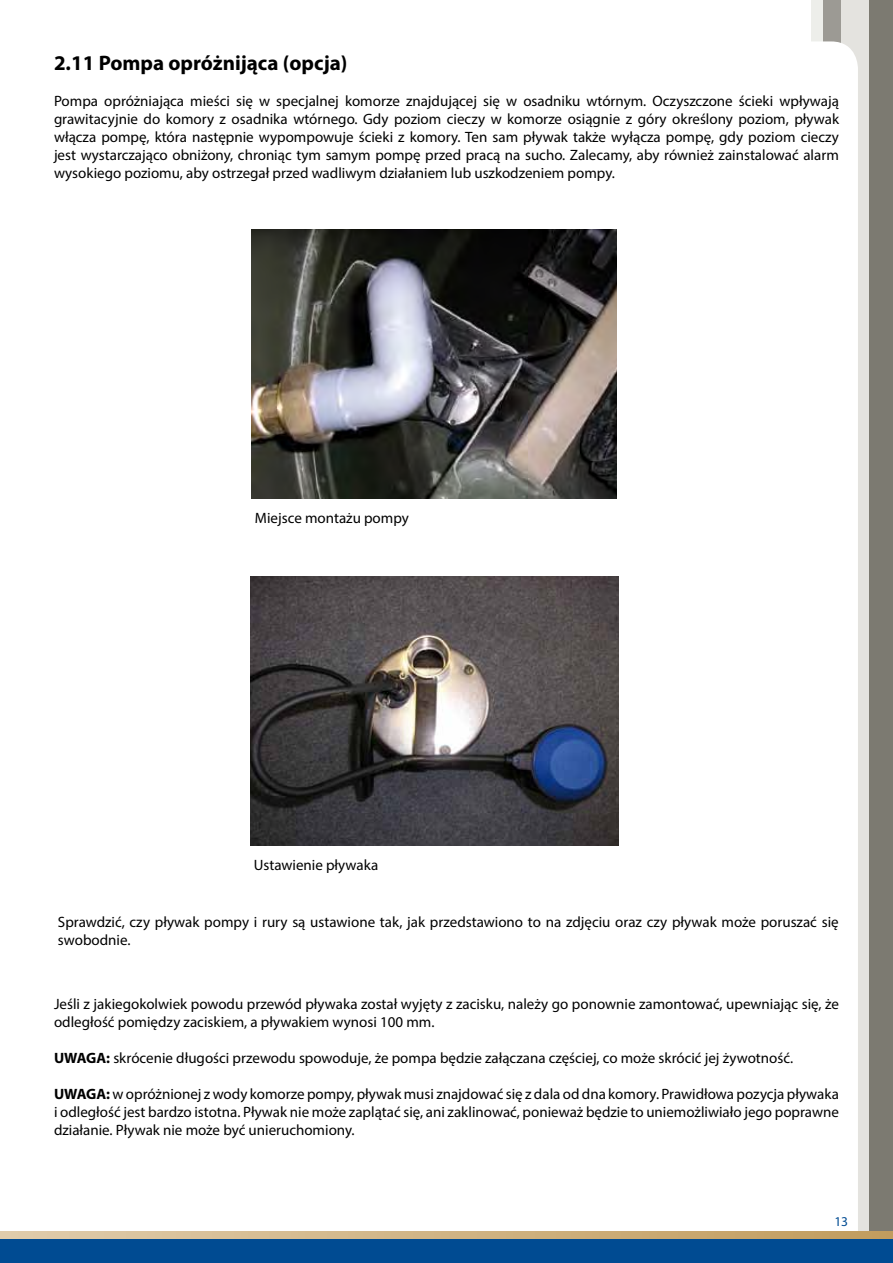
<style>
.page{position:relative;width:893px;height:1263px;background:#fff}
.page>*{position:absolute;margin:0;border:0;box-sizing:border-box;transform-origin:0 0}
.t1{font:700 21px "Myriad Pro";color:#000}
.t2{font:15px/18px "Myriad Pro";color:#000;text-align:justify}
.t3{font:13.5px "Myriad Pro";color:#004b92}
.s1{font-weight:700}
</style>
<div class="page">
<div style="left:824px;top:0;width:27px;height:1263px;background:#9c9a94"></div>
<div style="left:866px;top:0;width:27px;height:1263px;background:#7c7a71"></div>
<div style="left:842px;top:0;width:27px;height:1263px;background:#e4e3df"></div>
<div style="left:702px;top:41px;width:156px;height:1222px;background:#fff;border-radius:27px"></div>
<svg style="left:0;top:1231px;width:893px;height:8px;background:#d0b484"></svg>
<div style="left:0;top:1239px;width:893px;height:24px;background:#004b92"></div>
<img style="left:251px;top:230px;width:365px;height:269px">
<img style="left:251px;top:576px;width:368px;height:269px">
<h1 class="t1" style="left:54px;top:49px;width:295px">2.11 Pompa opróżnijąca (opcja)</h1>
<p class="t2" style="left:54px;top:91px;width:786px">Pompa opróżniająca mieści się w specjalnej komorze znajdującej się w osadniku wtórnym. Oczyszczone ścieki wpływają grawitacyjnie do komory z osadnika wtórnego. Gdy poziom cieczy w komorze osiągnie z góry określony poziom, pływak włącza pompę, która następnie wypompowuje ścieki z komory. Ten sam pływak także wyłącza pompę, gdy poziom cieczy jest wystarczająco obniżony, chroniąc tym samym pompę przed pracą na sucho. Zalecamy, aby również zainstalować alarm wysokiego poziomu, aby ostrzegał przed wadliwym działaniem lub uszkodzeniem pompy.</p>
<p class="t2" style="left:255px;top:509px;width:156px">Miejsce montażu pompy</p>
<p class="t2" style="left:254px;top:855px;width:126px">Ustawienie pływaka</p>
<p class="t2" style="left:58px;top:913px;width:782px">Sprawdzić, czy pływak pompy i rury są ustawione tak, jak przedstawiono to na zdjęciu oraz czy pływak może poruszać się swobodnie.</p>
<p class="t2" style="left:54px;top:995px;width:786px">Jeśli z jakiegokolwiek powodu przewód pływaka został wyjęty z zacisku, należy go ponownie zamontować, upewniając się, że odległość pomiędzy zaciskiem, a pływakiem wynosi 100 mm.</p>
<p class="t2" style="left:54px;top:1049px;width:741px"><span class="s1">UWAGA:</span> skrócenie długości przewodu spowoduje, że pompa będzie załączana częściej, co może skrócić jej żywotność.</p>
<p class="t2" style="left:54px;top:1085px;width:786px"><span class="s1">UWAGA:</span> w opróżnionej z wody komorze pompy, pływak musi znajdować się z dala od dna komory. Prawidłowa pozycja pływaka i odległość jest bardzo istotna. Pływak nie może zaplątać się, ani zaklinować, ponieważ będzie to uniemożliwiało jego poprawne działanie. Pływak nie może być unieruchomiony.</p>
<p class="t3" style="left:834px;top:1213px;width:15px">13</p>
</div>
